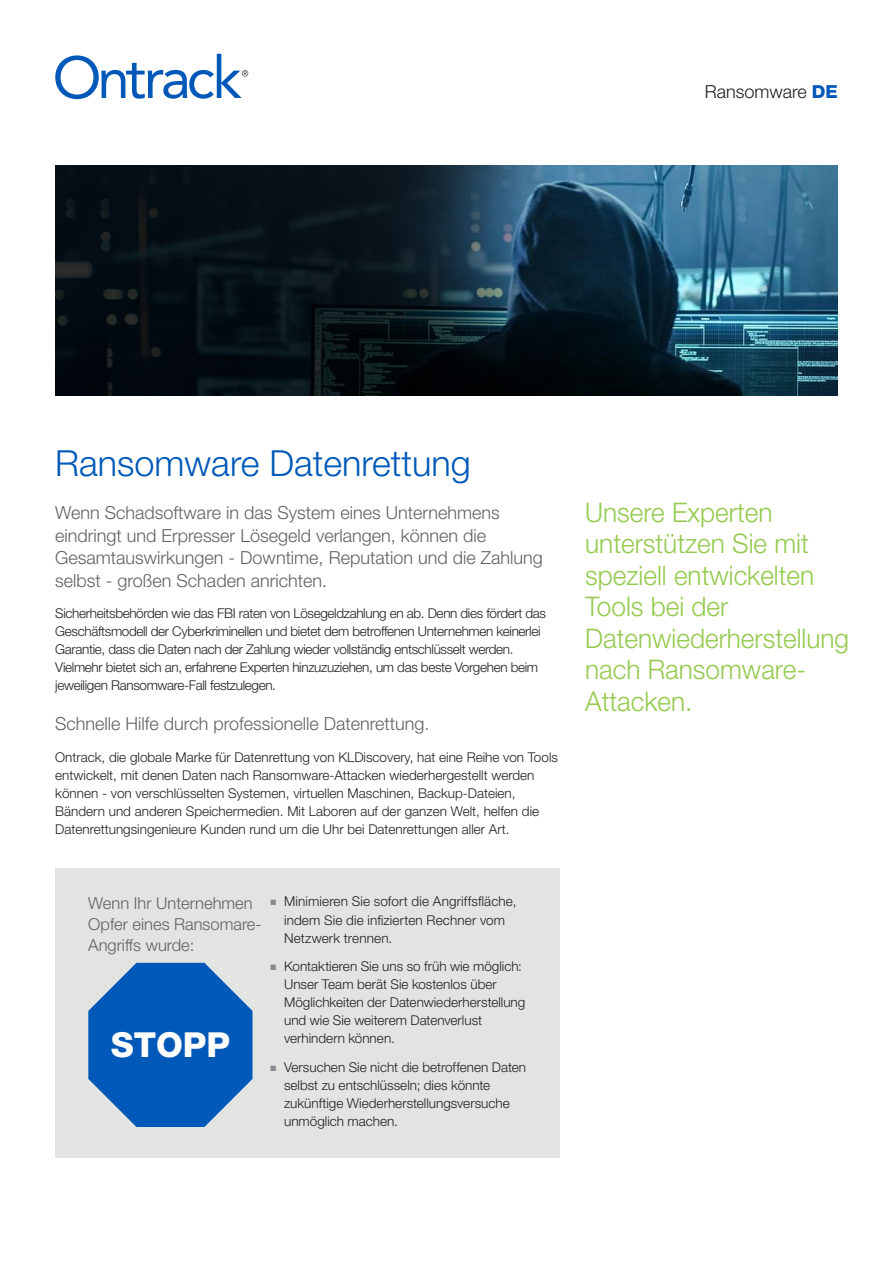
<style>
.page{position:relative;width:893px;height:1263px;background:#fff}
.page>*{position:absolute;margin:0;border:0;box-sizing:border-box;transform-origin:0 0}
.Headline{font:300 36px "Helvetica Neue LT Std";color:#0058b8}
.Body{font:800 34.5px "Helvetica Neue LT Std";color:#fff}
.Feature_Callout{font:300 27px/31.5px "Helvetica Neue LT Std";color:#94ca4e}
.Subhead_1{font:300 18px/22.5px "Helvetica Neue LT Std";color:#5e6367}
.t1{font:300 18px "Helvetica Neue LT Std";color:#231f20}
.Subhead_1-2{font:300 16.5px/21px "Helvetica Neue LT Std";color:#5e6367}
.Body-2{font:300 13.5px/18px "Helvetica Neue LT Std";color:#231f20}
.Body-3{font:300 13.5px/18px "Helvetica Neue LT Std";letter-spacing:-.025em;color:#231f20}
.s1{font-weight:800;color:#0058b8}
</style>
<div class="page">
<svg style="left:55px;top:54px;width:193px;height:45px"></svg>
<img style="left:55px;top:166px;width:783px;height:229px">
<div style="left:55px;top:869px;width:505px;height:289px;background:#e2e4e2"></div>
<svg style="left:88px;top:963px;width:164px;height:164px"></svg>
<h3 class="t1" style="left:705px;top:81px;width:135px">Ransomware <span class="s1">DE</span></h3>
<p class="Headline" style="left:55px;top:442px;width:417px">Ransomware Datenrettung</p>
<p class="Subhead_1" style="left:55px;top:501px;width:489px">Wenn Schadsoftware in das System eines Unternehmens eindringt und Erpresser Lösegeld verlangen, können die Gesamtauswirkungen - Downtime, Reputation und die Zahlung selbst - großen Schaden anrichten.</p>
<p class="Body-3" style="left:55px;top:604px;width:492px">Sicherheitsbehörden wie das FBI raten von Lösegeldzahlung en ab. Denn dies fördert das Geschäftsmodell der Cyberkriminellen und bietet dem betroffenen Unternehmen keinerlei Garantie, dass die Daten nach der Zahlung wieder vollständig entschlüsselt werden.<br>Vielmehr bietet sich an, erfahrene Experten hinzuzuziehen, um das beste Vorgehen beim jeweiligen Ransomware-Fall festzulegen.</p>
<p class="Subhead_1" style="left:55px;top:712px;width:376px">Schnelle Hilfe durch professionelle Datenrettung.</p>
<p class="Body-2" style="left:55px;top:747px;width:504px">Ontrack, die globale Marke für Datenrettung von KLDiscovery, hat eine Reihe von Tools entwickelt, mit denen Daten nach Ransomware-Attacken wiederhergestellt werden können - von verschlüsselten Systemen, virtuellen Maschinen, Backup-Dateien, Bändern und anderen Speichermedien. Mit Laboren auf der ganzen Welt, helfen die Datenrettungsingenieure Kunden rund um die Uhr bei Datenrettungen aller Art.</p>
<p class="Subhead_1-2" style="left:88px;top:892px;width:175px">Wenn Ihr Unternehmen<br>Opfer eines Ransomare-<br>Angriffs wurde:</p>
<p class="Body" style="left:111px;top:1024px;width:121px">STOPP</p>
<p class="Body-2" style="left:284px;top:892px;width:234px">Minimieren Sie sofort die Angriffsfläche, indem Sie die infizierten Rechner vom<br>Netzwerk trennen.</p>
<p class="Body-2" style="left:284px;top:957px;width:243px">Kontaktieren Sie uns so früh wie möglich:<br>Unser Team berät Sie kostenlos über Möglichkeiten der Datenwiederherstellung und wie Sie weiterem Datenverlust verhindern können.</p>
<p class="Body-2" style="left:284px;top:1058px;width:243px">Versuchen Sie nicht die betroffenen Daten selbst zu entschlüsseln; dies könnte zukünftige Wiederherstellungsversuche unmöglich machen.</p>
<p class="Feature_Callout" style="left:585px;top:496px;width:265px">Unsere Experten unterstützen Sie mit speziell entwickelten<br>Tools bei der<br>Datenwiederherstellung nach Ransomware-<br>Attacken.</p>
</div>
